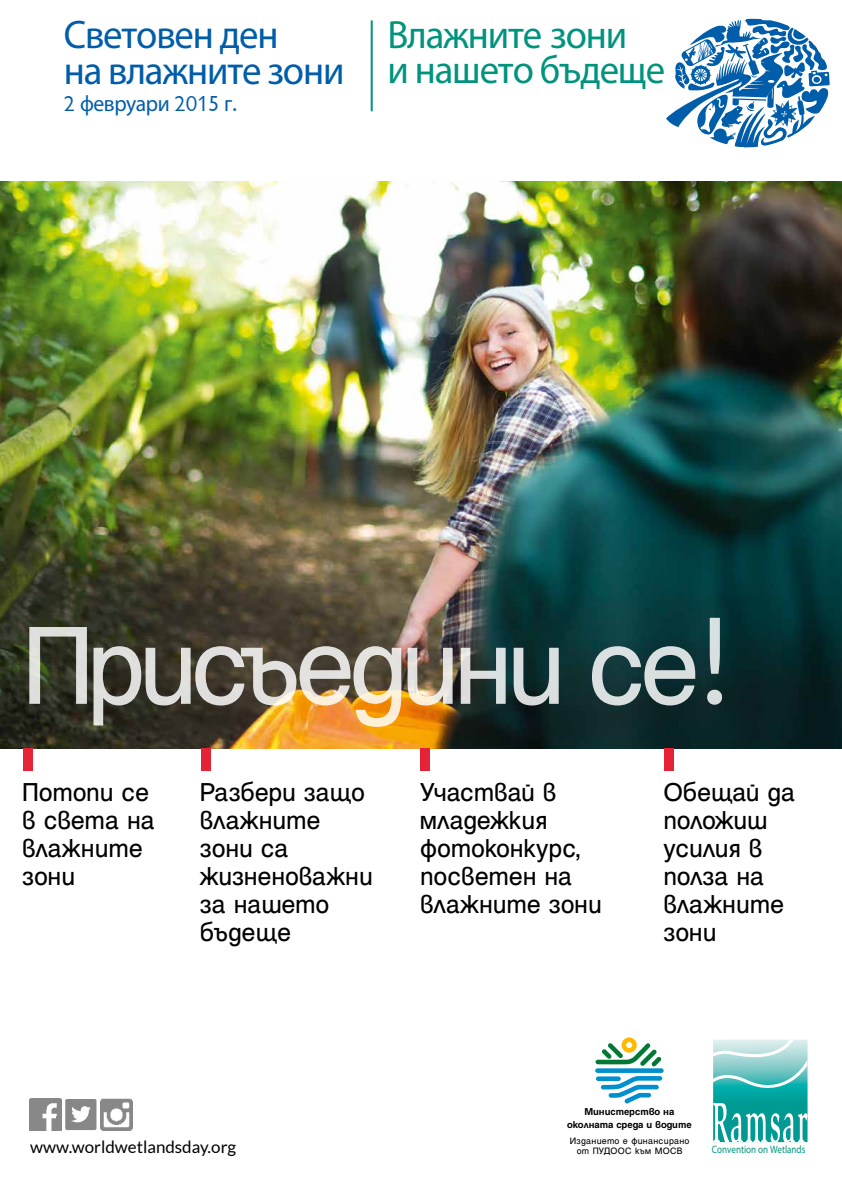
<style>
.page{position:relative;width:842px;height:1191px;background:#fff}
.page>*{position:absolute;margin:0;border:0;box-sizing:border-box;transform-origin:0 0}
.t1{font:120px "Helen Bg";letter-spacing:-.055em;color:#fff}
.t2{font:39.9px/35.5px "Garrison Sans BOLD";letter-spacing:-.03em;color:#005da9}
.t3{font:39.5px/35.6px "Myriad Pro";letter-spacing:-.03em;color:#00937d}
.t4{font:28px/28px "Helen Bg";color:#000}
.t5{font:22.4px "Myriad Pro";letter-spacing:-.02em;color:#005da9}
.t6{font:17px "Lato";color:#000}
.t7{font:700 10.8px/12.6px "Helen Bg";letter-spacing:-.005em;color:#000;text-align:center}
.t8{font:10.8px "Proxima Nova";color:#00937d;scale:.84 1}
.t9{font:10px/10px "Helen Bg";letter-spacing:.03em;color:#000;text-align:center}
.s1{font-family:"Garrison Sans"}
.s2{font-family:"Lato"}
</style>
<div class="page">
<img style="left:0;top:181px;width:842px;height:567px">
<div style="left:24px;top:748px;width:9px;height:22px;background:#e62336"></div>
<div style="left:201px;top:748px;width:9px;height:22px;background:#e62336"></div>
<div style="left:421px;top:748px;width:9px;height:22px;background:#e62336"></div>
<div style="left:664px;top:748px;width:10px;height:22px;background:#e62336"></div>
<div style="left:65px;top:1099px;width:31px;height:31px;background:#878787;border-radius:2px"></div>
<svg style="left:71px;top:1106px;width:20px;height:16px"></svg>
<img style="left:101px;top:1098px;width:31px;height:32px">
<img style="left:30px;top:1099px;width:31px;height:31px">
<hr style="left:371px;top:20px;width:2px;height:91px;background:#00937d">
<svg style="left:666px;top:19px;width:164px;height:128px"></svg>
<svg style="left:713px;top:1039px;width:94px;height:103px;background:#67c4c0"></svg>
<div style="left:595px;top:1068px;width:69px;height:5px;background:#008fcf;border-radius:2px"></div>
<div style="left:596px;top:1076px;width:25px;height:5px;background:#008fcf;border-radius:2px"></div>
<svg style="left:595px;top:1037px;width:66px;height:29px"></svg>
<svg style="left:601px;top:1076px;width:61px;height:27px"></svg>
<h2 class="t2" style="left:64px;top:16px;width:282px">Световен ден<br>на влажните зони</h2>
<p class="t5" style="left:64px;top:89px;width:175px"><span class="s1">2</span> февруари <span class="s1">2015</span> г<span class="s1">.</span></p>
<h3 class="t3" style="left:387px;top:16px;width:279px">Влажните зони<br>и нашето бъдеще</h3>
<h1 class="t1" style="left:22px;top:619px;width:715px">Присъедини се<span class="s2">!</span></h1>
<p class="t4" style="left:22px;top:780px;width:134px">Потопи се в света на влажните зони</p>
<p class="t4" style="left:200px;top:780px;width:174px">Разбери защо влажните зони са жизненоважни за нашето бъдеще</p>
<p class="t4" style="left:420px;top:780px;width:183px">Участвай в младежкия фотоконкурс, посветен на влажните зони</p>
<p class="t4" style="left:663px;top:780px;width:133px">Обещай да положиш усилия в полза на влажните зони</p>
<p class="t6" style="left:30px;top:1137px;width:207px">www.worldwetlandsday.org</p>
<p class="t7" style="left:567px;top:1106px;width:126px">Министерство на околната среда и водите</p>
<p class="t9" style="left:570px;top:1136px;width:121px">Изданието е финансирано от ПУДООС към МОСВ</p>
<p class="t8" style="left:712px;top:1143px;width:113px">Convention on Wetlands</p>
</div>
